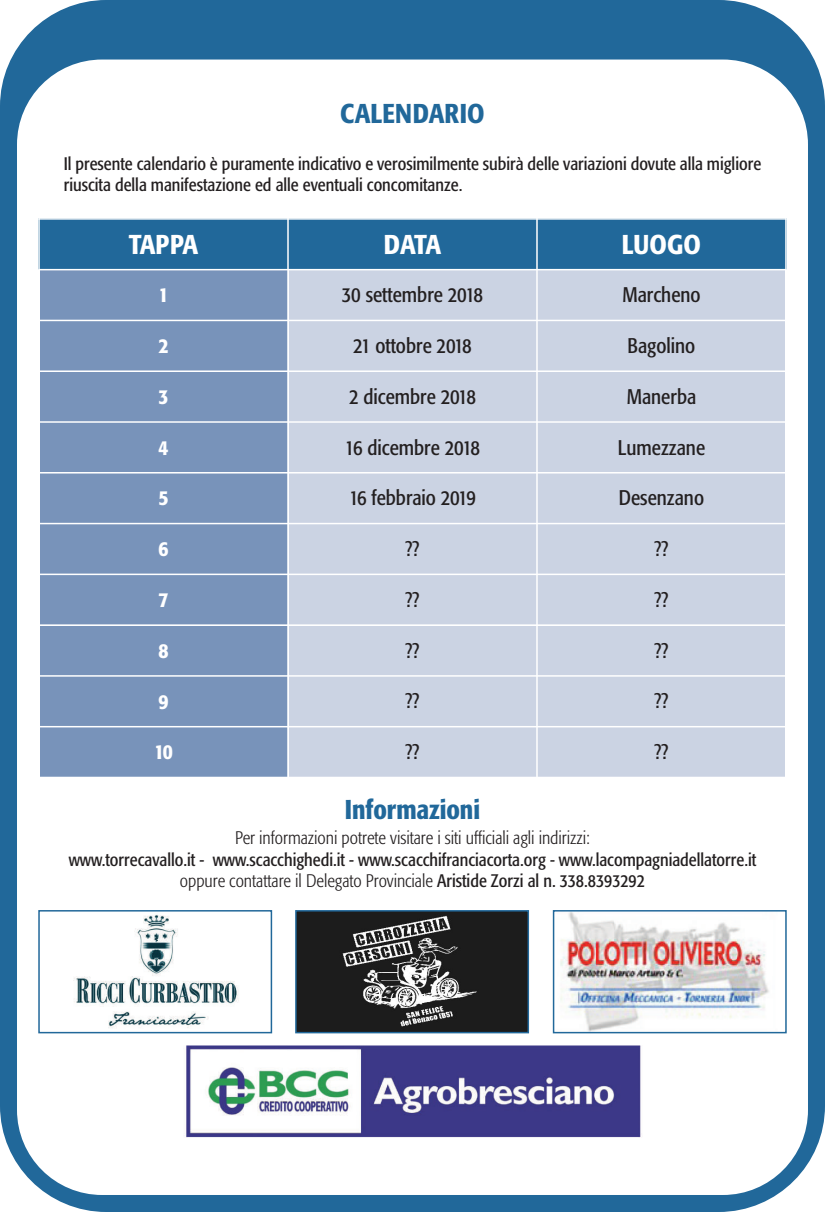
<style>
.page{position:relative;width:825px;height:1212px;background:#21689a}
.page>*{position:absolute;margin:0;border:0;box-sizing:border-box;transform-origin:0 0}
.t1{font:500 condensed 27px "Formata";color:#21689a}
.t2{font:500 condensed 27px "Formata";letter-spacing:-.01em;color:#fff}
.t3{font:condensed 21px "Formata";color:#231f20}
.t4{font:500 condensed 21px "Formata";color:#fff}
.t5{font:condensed 18px/21.6px "Formata";color:#231f20}
.t6{font:300 condensed 18px "Formata";color:#231f20}
.s1{font-weight:300}
</style>
<div class="page">
<div style="left:17px;top:60px;width:791px;height:1135px;background:#fff;border-radius:85px"></div>
<div style="left:38px;top:218px;width:250px;height:52px;background:#21689a"></div>
<div style="left:288px;top:218px;width:249px;height:52px;background:#21689a"></div>
<div style="left:537px;top:218px;width:250px;height:52px;background:#21689a"></div>
<div style="left:40px;top:270px;width:247px;height:50px;background:#7893ba"></div>
<div style="left:289px;top:270px;width:247px;height:50px;background:#cbd3e3"></div>
<div style="left:538px;top:270px;width:247px;height:50px;background:#cbd3e3"></div>
<div style="left:40px;top:321px;width:247px;height:49px;background:#7893ba"></div>
<div style="left:289px;top:321px;width:247px;height:49px;background:#cbd3e3"></div>
<div style="left:538px;top:321px;width:247px;height:49px;background:#cbd3e3"></div>
<div style="left:40px;top:372px;width:247px;height:49px;background:#7893ba"></div>
<div style="left:289px;top:372px;width:247px;height:49px;background:#cbd3e3"></div>
<div style="left:538px;top:372px;width:247px;height:49px;background:#cbd3e3"></div>
<div style="left:40px;top:423px;width:247px;height:49px;background:#7893ba"></div>
<div style="left:289px;top:423px;width:247px;height:49px;background:#cbd3e3"></div>
<div style="left:538px;top:423px;width:247px;height:49px;background:#cbd3e3"></div>
<div style="left:40px;top:473px;width:247px;height:50px;background:#7893ba"></div>
<div style="left:289px;top:473px;width:247px;height:50px;background:#cbd3e3"></div>
<div style="left:538px;top:473px;width:247px;height:50px;background:#cbd3e3"></div>
<div style="left:40px;top:524px;width:247px;height:50px;background:#7893ba"></div>
<div style="left:289px;top:524px;width:247px;height:50px;background:#cbd3e3"></div>
<div style="left:538px;top:524px;width:247px;height:50px;background:#cbd3e3"></div>
<div style="left:40px;top:575px;width:247px;height:49px;background:#7893ba"></div>
<div style="left:289px;top:575px;width:247px;height:49px;background:#cbd3e3"></div>
<div style="left:538px;top:575px;width:247px;height:49px;background:#cbd3e3"></div>
<div style="left:40px;top:626px;width:247px;height:49px;background:#7893ba"></div>
<div style="left:289px;top:626px;width:247px;height:49px;background:#cbd3e3"></div>
<div style="left:538px;top:626px;width:247px;height:49px;background:#cbd3e3"></div>
<div style="left:40px;top:677px;width:247px;height:49px;background:#7893ba"></div>
<div style="left:289px;top:677px;width:247px;height:49px;background:#cbd3e3"></div>
<div style="left:538px;top:677px;width:247px;height:49px;background:#cbd3e3"></div>
<div style="left:40px;top:727px;width:247px;height:50px;background:#7893ba"></div>
<div style="left:289px;top:727px;width:247px;height:50px;background:#cbd3e3"></div>
<div style="left:538px;top:727px;width:247px;height:50px;background:#cbd3e3"></div>
<hr style="left:38px;top:218px;width:2px;height:560px;background:#fff">
<hr style="left:287px;top:218px;width:2px;height:560px;background:#fff">
<hr style="left:536px;top:218px;width:2px;height:560px;background:#fff">
<hr style="left:785px;top:218px;width:2px;height:560px;background:#fff">
<hr style="left:38px;top:218px;width:749px;height:2px;background:#fff">
<hr style="left:38px;top:269px;width:749px;height:1px;background:#fff">
<img style="left:186px;top:1045px;width:455px;height:93px">
<img style="left:73px;top:914px;width:166px;height:114px">
<div style="left:38px;top:910px;width:234px;height:123px;border:2px solid #21689a"></div>
<img style="left:560px;top:913px;width:209px;height:117px">
<div style="left:553px;top:910px;width:234px;height:123px;border:2px solid #21689a"></div>
<img style="left:298px;top:913px;width:228px;height:117px">
<div style="left:295px;top:910px;width:234px;height:123px;border:2px solid #21689a"></div>
<h1 class="t1" style="left:340px;top:103px;width:146px">CALENDARIO</h1>
<p class="t5" style="left:64px;top:154px;width:699px">Il presente calendario è puramente indicativo e verosimilmente subirà delle variazioni dovute alla migliore riuscita della manifestazione ed alle eventuali concomitanze.</p>
<h1 class="t2" style="left:129px;top:233px;width:71px">TAPPA</h1>
<h1 class="t2" style="left:384px;top:233px;width:59px">DATA</h1>
<h1 class="t2" style="left:622px;top:233px;width:81px">LUOGO</h1>
<p class="t4" style="left:158px;top:287px;width:12px">1</p>
<p class="t3" style="left:342px;top:286px;width:143px">30 settembre 2018</p>
<p class="t3" style="left:622px;top:286px;width:80px">Marcheno</p>
<p class="t4" style="left:158px;top:337px;width:12px">2</p>
<p class="t3" style="left:353px;top:337px;width:120px">21 ottobre 2018</p>
<p class="t3" style="left:628px;top:337px;width:69px">Bagolino</p>
<p class="t4" style="left:158px;top:388px;width:12px">3</p>
<p class="t3" style="left:349px;top:387px;width:128px">2 dicembre 2018</p>
<p class="t3" style="left:627px;top:387px;width:71px">Manerba</p>
<p class="t4" style="left:158px;top:439px;width:12px">4</p>
<p class="t3" style="left:345px;top:438px;width:137px">16 dicembre 2018</p>
<p class="t3" style="left:618px;top:438px;width:89px">Lumezzane</p>
<p class="t4" style="left:158px;top:490px;width:12px">5</p>
<p class="t3" style="left:349px;top:489px;width:128px">16 febbraio 2019</p>
<p class="t3" style="left:619px;top:489px;width:87px">Desenzano</p>
<p class="t4" style="left:158px;top:540px;width:12px">6</p>
<p class="t3" style="left:405px;top:540px;width:15px">??</p>
<p class="t3" style="left:654px;top:540px;width:15px">??</p>
<p class="t4" style="left:158px;top:591px;width:12px">7</p>
<p class="t3" style="left:405px;top:591px;width:15px">??</p>
<p class="t3" style="left:654px;top:591px;width:15px">??</p>
<p class="t4" style="left:158px;top:642px;width:12px">8</p>
<p class="t3" style="left:405px;top:641px;width:15px">??</p>
<p class="t3" style="left:654px;top:641px;width:15px">??</p>
<p class="t4" style="left:158px;top:693px;width:12px">9</p>
<p class="t3" style="left:405px;top:692px;width:15px">??</p>
<p class="t3" style="left:654px;top:692px;width:15px">??</p>
<p class="t4" style="left:154px;top:744px;width:20px">10</p>
<p class="t3" style="left:405px;top:743px;width:15px">??</p>
<p class="t3" style="left:654px;top:743px;width:15px">??</p>
<h1 class="t1" style="left:345px;top:798px;width:137px">Informazioni</h1>
<p class="t6" style="left:235px;top:830px;width:356px">Per informazioni potrete visitare i siti ufficiali agli indirizzi:</p>
<p class="t5" style="left:69px;top:850px;width:689px;text-align:center">www.torrecavallo.it - www.scacchighedi.it - www.scacchifranciacorta.org - www.lacompagniadellatorre.it <span class="s1">oppure contattare il Delegato Provinciale</span> Aristide Zorzi al n. 338.8393292</p>
</div>
